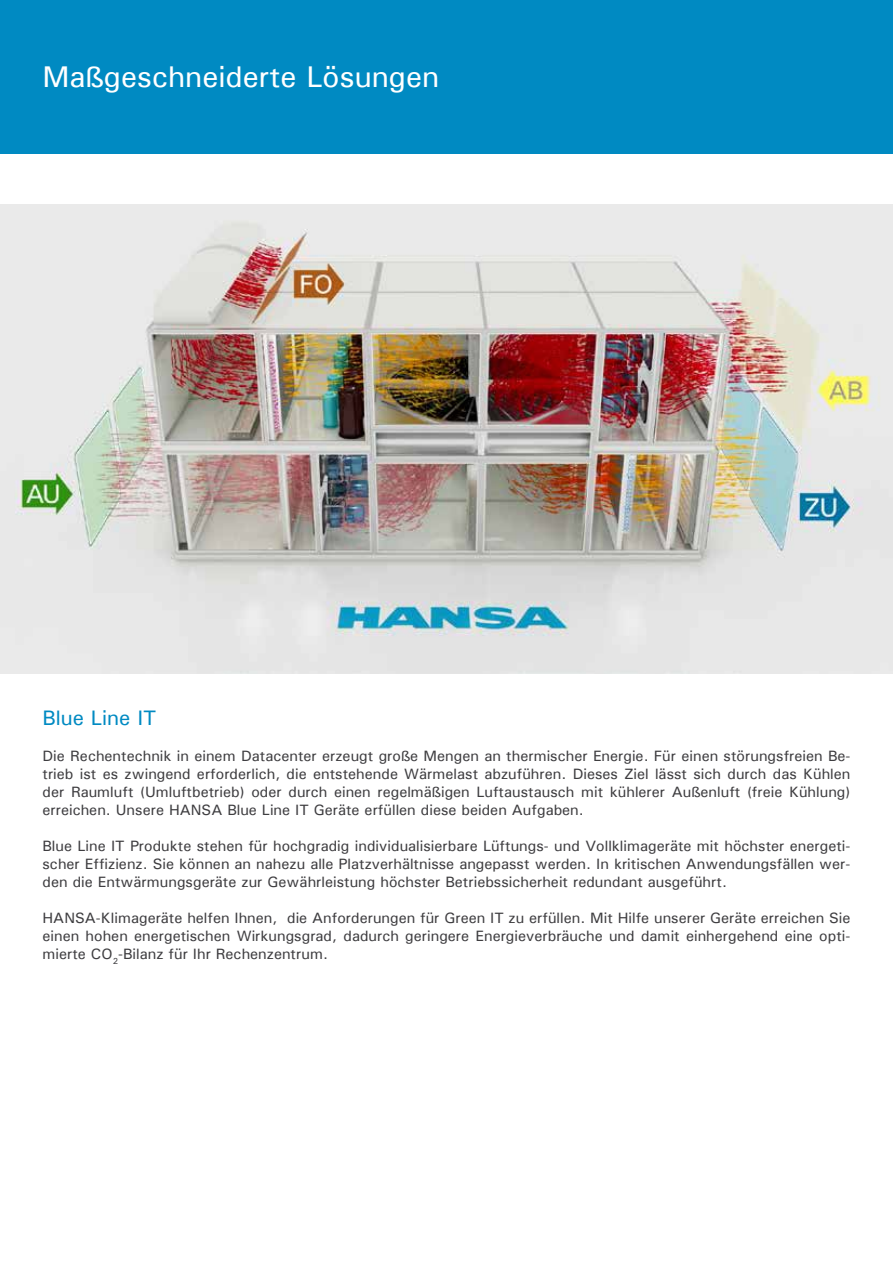
<style>
.page{position:relative;width:893px;height:1263px;background:#fff}
.page>*{position:absolute;margin:0;border:0;box-sizing:border-box;transform-origin:0 0}
.t1{font:500 30px "Univers";color:#fff}
.t2{font:500 21px "Univers";color:#008ac2}
.t3{font:500 15px/18px "Univers";color:#3e3d40;text-align:justify}
</style>
<div class="page">
<div style="left:0;top:0;width:893px;height:153px;background:#008ac2"></div>
<img style="left:0;top:204px;width:893px;height:469px">
<h1 class="t1" style="left:43px;top:58px;width:398px">Maßgeschneiderte Lösungen</h1>
<h2 class="t2" style="left:43px;top:705px;width:115px">Blue Line IT</h2>
<p class="t3" style="left:43px;top:747px;width:809px">Die Rechentechnik in einem Datacenter erzeugt große Mengen an thermischer Energie. Für einen störungsfreien Be&shy;trieb ist es zwingend erforderlich, die entstehende Wärmelast abzuführen. Dieses Ziel lässt sich durch das Kühlen der Raumluft (Umluftbetrieb) oder durch einen regelmäßigen Luftaustausch mit kühlerer Außenluft (freie Kühlung) erreichen. Unsere HANSA Blue Line IT Geräte erfüllen diese beiden Aufgaben.</p>
<p class="t3" style="left:43px;top:837px;width:809px">Blue Line IT Produkte stehen für hochgradig individualisierbare Lüftungs- und Vollklimageräte mit höchster energeti&shy;scher Effizienz. Sie können an nahezu alle Platzverhältnisse angepasst werden. In kritischen Anwendungsfällen wer&shy;den die Entwärmungsgeräte zur Gewährleistung höchster Betriebssicherheit redundant ausgeführt.</p>
<p class="t3" style="left:43px;top:909px;width:809px">HANSA-Klimageräte helfen Ihnen, die Anforderungen für Green IT zu erfüllen. Mit Hilfe unserer Geräte erreichen Sie einen hohen energetischen Wirkungsgrad, dadurch geringere Energieverbräuche und damit einhergehend eine opti&shy;mierte CO<sub>2</sub>-Bilanz für Ihr Rechenzentrum.</p>
</div>
